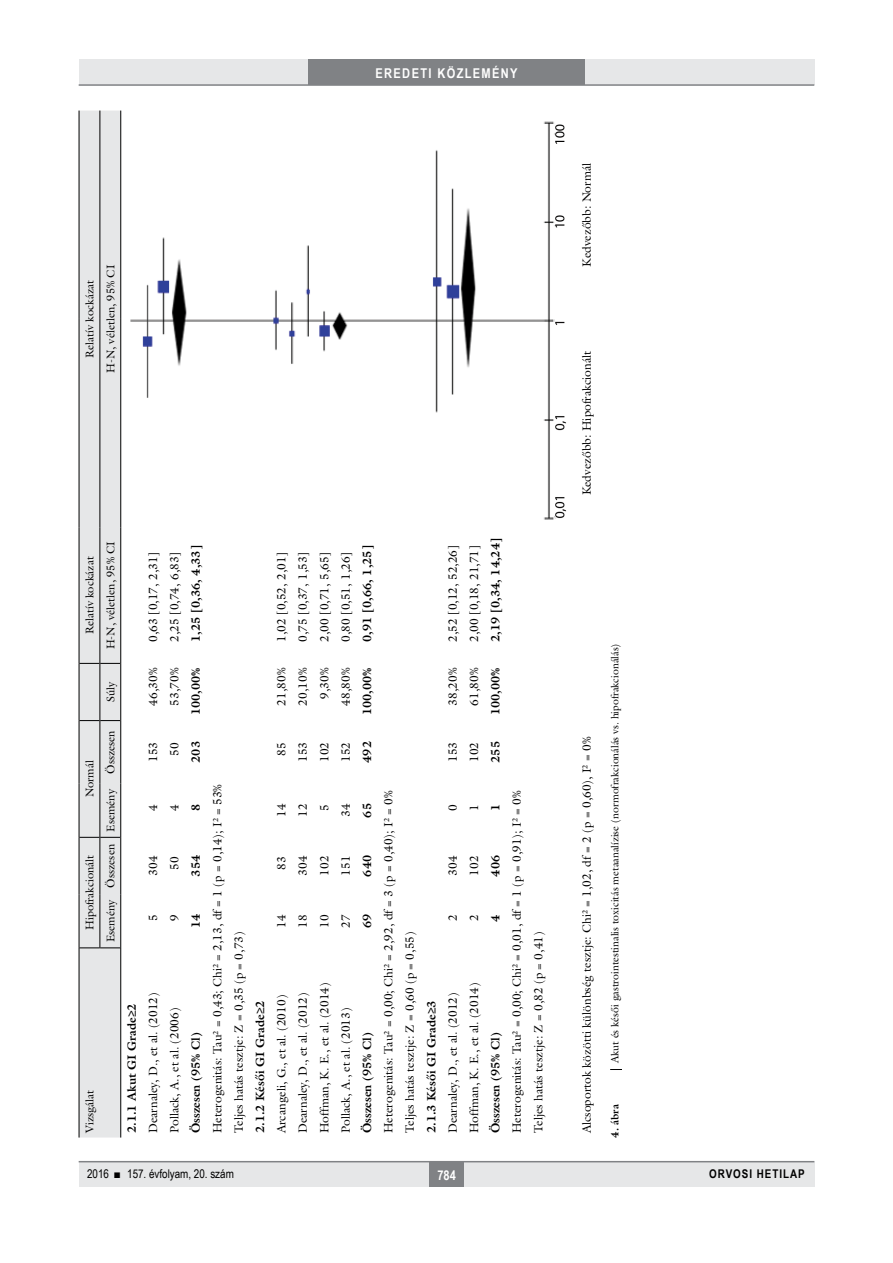
<style>
.page{position:relative;width:893px;height:1263px;background:#fff}
.page>*{position:absolute;margin:0;border:0;box-sizing:border-box;transform-origin:0 0}
.t1{font:700 13.5px "Arial Narrow";letter-spacing:.1em;color:#fff}
.tabla{font:12px "Galliard Reg";color:#000}
.tabla-2{font:700 12px "Galliard Reg";color:#000}
.t2{font:12px "Arial Narrow";color:#000}
.t3{font:700 12px "Arial Narrow";letter-spacing:.08em;color:#000}
.tablafej{font:11.25px "Galliard Reg";color:#000}
.kepalairas2{font:10.5px "Galliard Reg";color:#000}
.kepalairas1{font:700 10.5px "Galliard Reg";color:#000}
</style>
<div class="page">
<div style="left:79px;top:1161px;width:735px;height:25px;background:#e6e7e8"></div>
<hr style="left:79px;top:1161px;width:735px;height:1px;background:#808285">
<div style="left:430px;top:1161px;width:34px;height:25px;background:#808285"></div>
<div style="left:79px;top:60px;width:735px;height:25px;background:#e6e7e8"></div>
<div style="left:308px;top:60px;width:277px;height:25px;background:#808285"></div>
<hr style="left:79px;top:84px;width:735px;height:2px;background:#808285">
<svg style="left:79px;top:111px;width:42px;height:1026px;background:#d9dadb"></svg>
<img style="left:130px;top:121px;width:436px;height:399px">
<svg style="left:610px;top:1069px;width:12px;height:1px"></svg>
<p class="t1" style="left:375px;top:63px;width:144px">EREDETI KÖZLEMÉNY</p>
<p class="tablafej" style="left:83px;top:358px;width:79px;rotate:-90deg">Relatív kockázat</p>
<p class="tablafej" style="left:104px;top:373px;width:110px;rotate:-90deg">H-N, véletlen, 95% CI</p>
<p class="tablafej" style="left:83px;top:634px;width:79px;rotate:-90deg">Relatív kockázat</p>
<p class="tablafej" style="left:104px;top:649px;width:110px;rotate:-90deg">H-N, véletlen, 95% CI</p>
<p class="tablafej" style="left:104px;top:702px;width:22px;rotate:-90deg">Súly</p>
<p class="tablafej" style="left:83px;top:797px;width:39px;rotate:-90deg">Normál</p>
<p class="tablafej" style="left:83px;top:930px;width:77px;rotate:-90deg">Hipofrakcionált</p>
<p class="tablafej" style="left:104px;top:774px;width:45px;rotate:-90deg">Összesen</p>
<p class="tablafej" style="left:104px;top:832px;width:45px;rotate:-90deg">Esemény</p>
<p class="tablafej" style="left:104px;top:888px;width:45px;rotate:-90deg">Összesen</p>
<p class="tablafej" style="left:104px;top:942px;width:45px;rotate:-90deg">Esemény</p>
<p class="tablafej" style="left:83px;top:1133px;width:45px;rotate:-90deg">Vizsgálat</p>
<p class="tabla" style="left:146px;top:642px;width:92px;rotate:-90deg">0,63 [0,17, 2,31]</p>
<p class="tabla" style="left:167px;top:642px;width:92px;rotate:-90deg">2,25 [0,74, 6,83]</p>
<p class="tabla-2" style="left:188px;top:642px;width:98px;rotate:-90deg">1,25 [0,36, 4,33]</p>
<p class="tabla" style="left:146px;top:705px;width:39px;rotate:-90deg">46,30%</p>
<p class="tabla" style="left:167px;top:705px;width:39px;rotate:-90deg">53,70%</p>
<p class="tabla-2" style="left:188px;top:715px;width:49px;rotate:-90deg">100,00%</p>
<p class="tabla" style="left:274px;top:642px;width:92px;rotate:-90deg">1,02 [0,52, 2,01]</p>
<p class="tabla" style="left:295px;top:642px;width:92px;rotate:-90deg">0,75 [0,37, 1,53]</p>
<p class="tabla" style="left:317px;top:642px;width:92px;rotate:-90deg">2,00 [0,71, 5,65]</p>
<p class="tabla" style="left:338px;top:642px;width:92px;rotate:-90deg">0,80 [0,51, 1,26]</p>
<p class="tabla-2" style="left:359px;top:642px;width:98px;rotate:-90deg">0,91 [0,66, 1,25]</p>
<p class="tabla" style="left:274px;top:705px;width:39px;rotate:-90deg">21,80%</p>
<p class="tabla" style="left:295px;top:705px;width:39px;rotate:-90deg">20,10%</p>
<p class="tabla" style="left:317px;top:699px;width:33px;rotate:-90deg">9,30%</p>
<p class="tabla" style="left:338px;top:705px;width:39px;rotate:-90deg">48,80%</p>
<p class="tabla-2" style="left:359px;top:715px;width:49px;rotate:-90deg">100,00%</p>
<p class="tabla" style="left:146px;top:762px;width:22px;rotate:-90deg">153</p>
<p class="tabla" style="left:167px;top:756px;width:15px;rotate:-90deg">50</p>
<p class="tabla-2" style="left:188px;top:763px;width:23px;rotate:-90deg">203</p>
<p class="tabla" style="left:274px;top:756px;width:15px;rotate:-90deg">85</p>
<p class="tabla" style="left:295px;top:762px;width:22px;rotate:-90deg">153</p>
<p class="tabla" style="left:317px;top:762px;width:22px;rotate:-90deg">102</p>
<p class="tabla" style="left:338px;top:762px;width:22px;rotate:-90deg">152</p>
<p class="tabla-2" style="left:359px;top:763px;width:23px;rotate:-90deg">492</p>
<p class="tabla" style="left:146px;top:811px;width:8px;rotate:-90deg">4</p>
<p class="tabla" style="left:167px;top:811px;width:8px;rotate:-90deg">4</p>
<p class="tabla-2" style="left:188px;top:811px;width:9px;rotate:-90deg">8</p>
<p class="tabla" style="left:146px;top:876px;width:22px;rotate:-90deg">304</p>
<p class="tabla" style="left:167px;top:869px;width:15px;rotate:-90deg">50</p>
<p class="tabla-2" style="left:188px;top:877px;width:23px;rotate:-90deg">354</p>
<p class="tabla" style="left:146px;top:921px;width:8px;rotate:-90deg">5</p>
<p class="tabla" style="left:167px;top:921px;width:8px;rotate:-90deg">9</p>
<p class="tabla-2" style="left:188px;top:928px;width:16px;rotate:-90deg">14</p>
<p class="tabla-2" style="left:124px;top:1133px;width:131px;rotate:-90deg">2.1.1 Akut GI Grade≥2</p>
<p class="tabla" style="left:146px;top:1133px;width:142px;rotate:-90deg">Dearnaley, D., et al. (2012)</p>
<p class="tabla" style="left:167px;top:1133px;width:127px;rotate:-90deg">Pollack, A., et al. (2006)</p>
<p class="tabla-2" style="left:188px;top:1133px;width:102px;rotate:-90deg">Összesen (95% Cl)</p>
<p class="tabla" style="left:210px;top:1133px;width:351px;rotate:-90deg">Heterogenitás: Tau² = 0,43; Chi² = 2,13, df = 1 (p = 0,14); I² = 53%</p>
<p class="tabla" style="left:274px;top:817px;width:15px;rotate:-90deg">14</p>
<p class="tabla" style="left:274px;top:869px;width:15px;rotate:-90deg">83</p>
<p class="tabla" style="left:231px;top:1133px;width:203px;rotate:-90deg">Teljes hatás tesztje: Z = 0,35 (p = 0,73)</p>
<p class="tabla" style="left:274px;top:928px;width:15px;rotate:-90deg">14</p>
<p class="tabla-2" style="left:252px;top:1133px;width:134px;rotate:-90deg">2.1.2 Késői GI Grade≥2</p>
<p class="tabla" style="left:274px;top:1133px;width:140px;rotate:-90deg">Arcangeli, G., et al. (2010)</p>
<p class="tabla" style="left:295px;top:817px;width:15px;rotate:-90deg">12</p>
<p class="tabla" style="left:317px;top:811px;width:8px;rotate:-90deg">5</p>
<p class="tabla" style="left:338px;top:817px;width:15px;rotate:-90deg">34</p>
<p class="tabla-2" style="left:359px;top:818px;width:16px;rotate:-90deg">65</p>
<p class="tabla" style="left:295px;top:876px;width:22px;rotate:-90deg">304</p>
<p class="tabla" style="left:317px;top:876px;width:22px;rotate:-90deg">102</p>
<p class="tabla" style="left:338px;top:876px;width:22px;rotate:-90deg">151</p>
<p class="tabla-2" style="left:359px;top:877px;width:23px;rotate:-90deg">640</p>
<p class="tabla" style="left:295px;top:928px;width:15px;rotate:-90deg">18</p>
<p class="tabla" style="left:317px;top:928px;width:15px;rotate:-90deg">10</p>
<p class="tabla" style="left:338px;top:928px;width:15px;rotate:-90deg">27</p>
<p class="tabla-2" style="left:359px;top:928px;width:16px;rotate:-90deg">69</p>
<p class="tabla" style="left:295px;top:1133px;width:142px;rotate:-90deg">Dearnaley, D., et al. (2012)</p>
<p class="tabla" style="left:317px;top:1133px;width:152px;rotate:-90deg">Hoffman, K. E., et al. (2014)</p>
<p class="tabla" style="left:338px;top:1133px;width:127px;rotate:-90deg">Pollack, A., et al. (2013)</p>
<p class="tabla-2" style="left:359px;top:1133px;width:102px;rotate:-90deg">Összesen (95% Cl)</p>
<p class="tabla" style="left:445px;top:642px;width:98px;rotate:-90deg">2,52 [0,12, 52,26]</p>
<p class="tabla" style="left:467px;top:642px;width:98px;rotate:-90deg">2,00 [0,18, 21,71]</p>
<p class="tabla-2" style="left:488px;top:642px;width:106px;rotate:-90deg">2,19 [0,34, 14,24]</p>
<p class="tabla" style="left:445px;top:705px;width:39px;rotate:-90deg">38,20%</p>
<p class="tabla" style="left:467px;top:705px;width:39px;rotate:-90deg">61,80%</p>
<p class="tabla-2" style="left:488px;top:715px;width:49px;rotate:-90deg">100,00%</p>
<p class="tabla" style="left:445px;top:762px;width:22px;rotate:-90deg">153</p>
<p class="tabla" style="left:467px;top:762px;width:22px;rotate:-90deg">102</p>
<p class="tabla-2" style="left:488px;top:763px;width:23px;rotate:-90deg">255</p>
<p class="tabla" style="left:381px;top:1133px;width:344px;rotate:-90deg">Heterogenitás: Tau² = 0,00; Chi² = 2,92, df = 3 (p = 0,40); I² = 0%</p>
<p class="tabla" style="left:445px;top:811px;width:8px;rotate:-90deg">0</p>
<p class="tabla" style="left:445px;top:876px;width:22px;rotate:-90deg">304</p>
<p class="tabla" style="left:402px;top:1133px;width:203px;rotate:-90deg">Teljes hatás tesztje: Z = 0,60 (p = 0,55)</p>
<p class="tabla" style="left:445px;top:921px;width:8px;rotate:-90deg">2</p>
<p class="tabla-2" style="left:423px;top:1133px;width:134px;rotate:-90deg">2.1.3 Késői GI Grade≥3</p>
<p class="tabla" style="left:445px;top:1133px;width:142px;rotate:-90deg">Dearnaley, D., et al. (2012)</p>
<p class="tabla" style="left:467px;top:811px;width:8px;rotate:-90deg">1</p>
<p class="tabla-2" style="left:488px;top:811px;width:9px;rotate:-90deg">1</p>
<p class="tabla" style="left:467px;top:876px;width:22px;rotate:-90deg">102</p>
<p class="tabla-2" style="left:488px;top:877px;width:23px;rotate:-90deg">406</p>
<p class="tabla" style="left:467px;top:921px;width:8px;rotate:-90deg">2</p>
<p class="tabla-2" style="left:488px;top:922px;width:9px;rotate:-90deg">4</p>
<p class="tabla" style="left:467px;top:1133px;width:152px;rotate:-90deg">Hoffman, K. E., et al. (2014)</p>
<p class="tabla-2" style="left:488px;top:1133px;width:102px;rotate:-90deg">Összesen (95% Cl)</p>
<p class="tabla" style="left:509px;top:1133px;width:344px;rotate:-90deg">Heterogenitás: Tau² = 0,00; Chi² = 0,01, df = 1 (p = 0,91); I² = 0%</p>
<p class="tabla" style="left:531px;top:1133px;width:203px;rotate:-90deg">Teljes hatás tesztje: Z = 0,82 (p = 0,41)</p>
<p class="tabla" style="left:579px;top:267px;width:105px;rotate:-90deg">Kedvezőbb: Normál</p>
<p class="tabla" style="left:579px;top:495px;width:146px;rotate:-90deg">Kedvezőbb: Hipofrakcionált</p>
<p class="tabla" style="left:579px;top:1133px;width:398px;rotate:-90deg">Alcsoportok közötti különbség tesztje: Chi² = 1,02, df = 2 (p = 0,60), I² = 0%</p>
<p class="kepalairas2" style="left:608px;top:1063px;width:421px;rotate:-90deg">Akut és késői gastrointestinalis toxicitás metaanalízise (normofrakcionálás vs. hipofrakcionálás)</p>
<p class="kepalairas1" style="left:608px;top:1137px;width:35px;rotate:-90deg">4. ábra</p>
<p class="t2" style="left:87px;top:1165px;width:148px">2016 ■ 157. évfolyam, 20. szám</p>
<p class="t1" style="left:437px;top:1165px;width:20px">784</p>
<p class="t3" style="left:709px;top:1165px;width:97px">ORVOSI HETILAP</p>
</div>
